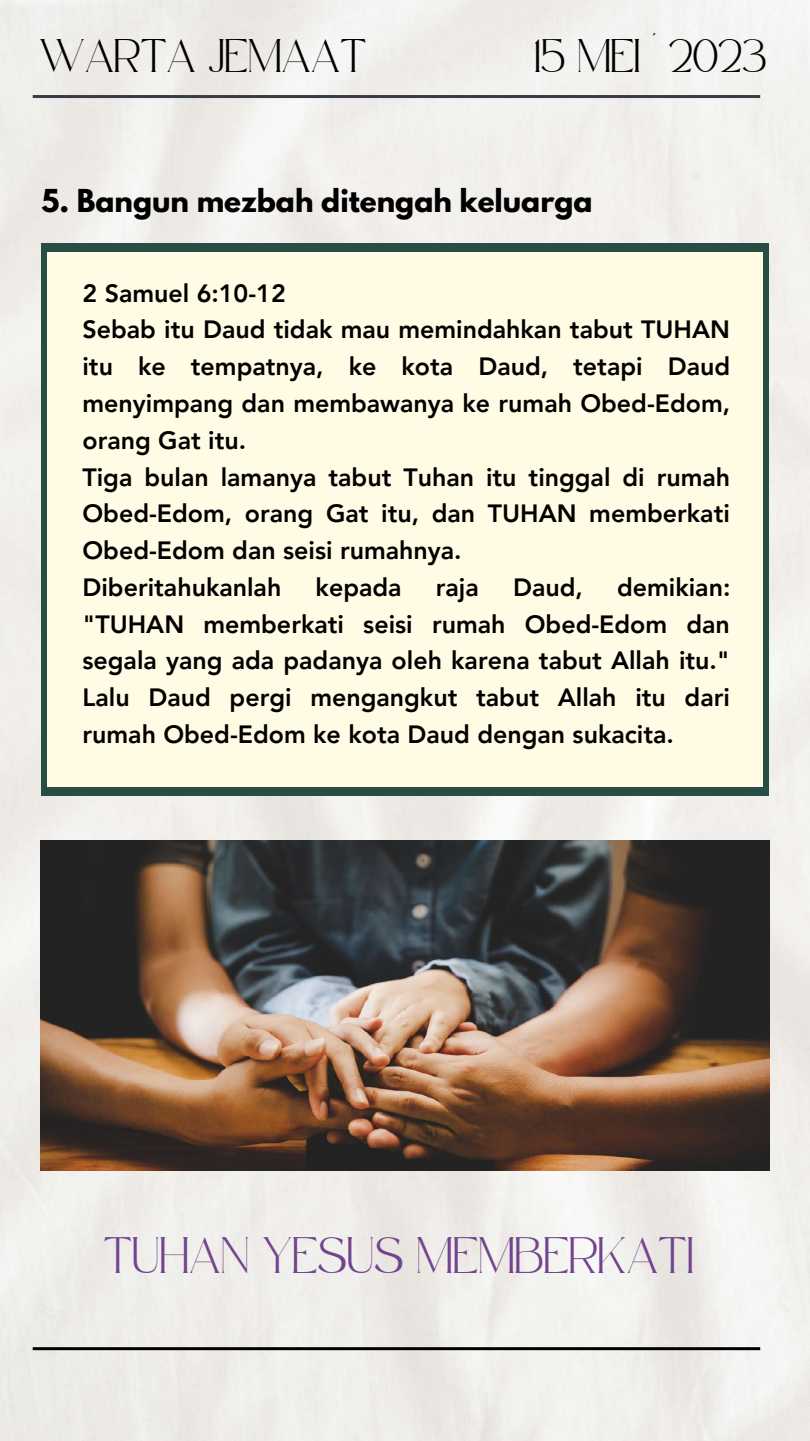
<style>
.page{position:relative;width:810px;height:1441px;background:#fff}
.page>*{position:absolute;margin:0;border:0;box-sizing:border-box;transform-origin:0 0}
.t1{font:700 28px "League Spartan";color:#000}
.t2{font:800 25px/36.8px "Avenir LT Pro";color:#000}
.t3{font:25px "Safira March";color:#72438f}
.t4{font:23px "Safira March";color:#000}
</style>
<div class="page">
<img style="left:0;top:0;width:810px;height:1440px">
<div style="left:41px;top:243px;width:728px;height:553px;background:#284d45"></div>
<div style="left:47px;top:252px;width:716px;height:535px;background:#fffbe4"></div>
<hr style="left:33px;top:95px;width:727px;height:3px;background:#363d46">
<hr style="left:33px;top:1346px;width:727px;height:3px;background:#000">
<img style="left:40px;top:840px;width:729px;height:330px">
<p class="t4" style="left:39px;top:51px;width:329px">WARTA JEMAAT</p>
<p class="t4" style="left:535px;top:51px;width:233px">15 MEI ' 2023</p>
<p class="t1" style="left:41px;top:186px;width:553px">5. Bangun mezbah ditengah keluarga</p>
<p class="t2" style="left:82px;top:277px;width:649px">2 Samuel 6:10-12<br>Sebab itu Daud tidak mau memindahkan tabut TUHAN itu ke tempatnya, ke kota Daud, tetapi Daud menyimpang dan membawanya ke rumah Obed-Edom, orang Gat itu.<br>Tiga bulan lamanya tabut Tuhan itu tinggal di rumah Obed-Edom, orang Gat itu, dan TUHAN memberkati Obed-Edom dan seisi rumahnya.<br>Diberitahukanlah</p>
<p class="t2" style="left:82px;top:571px;width:649px;text-align:justify;text-indent:535px">demikian: "TUHAN memberkati seisi rumah Obed-Edom dan segala yang ada padanya oleh karena tabut Allah itu." Lalu Daud pergi mengangkut tabut Allah itu dari rumah Obed-Edom ke kota Daud dengan sukacita.</p>
<p class="t2" style="left:316px;top:571px;width:88px">kepada</p>
<p class="t2" style="left:436px;top:571px;width:45px">raja</p>
<p class="t2" style="left:513px;top:571px;width:71px">Daud,</p>
<p class="t3" style="left:104px;top:1249px;width:592px">TUHAN YESUS MEMBERKATI</p>
</div>
